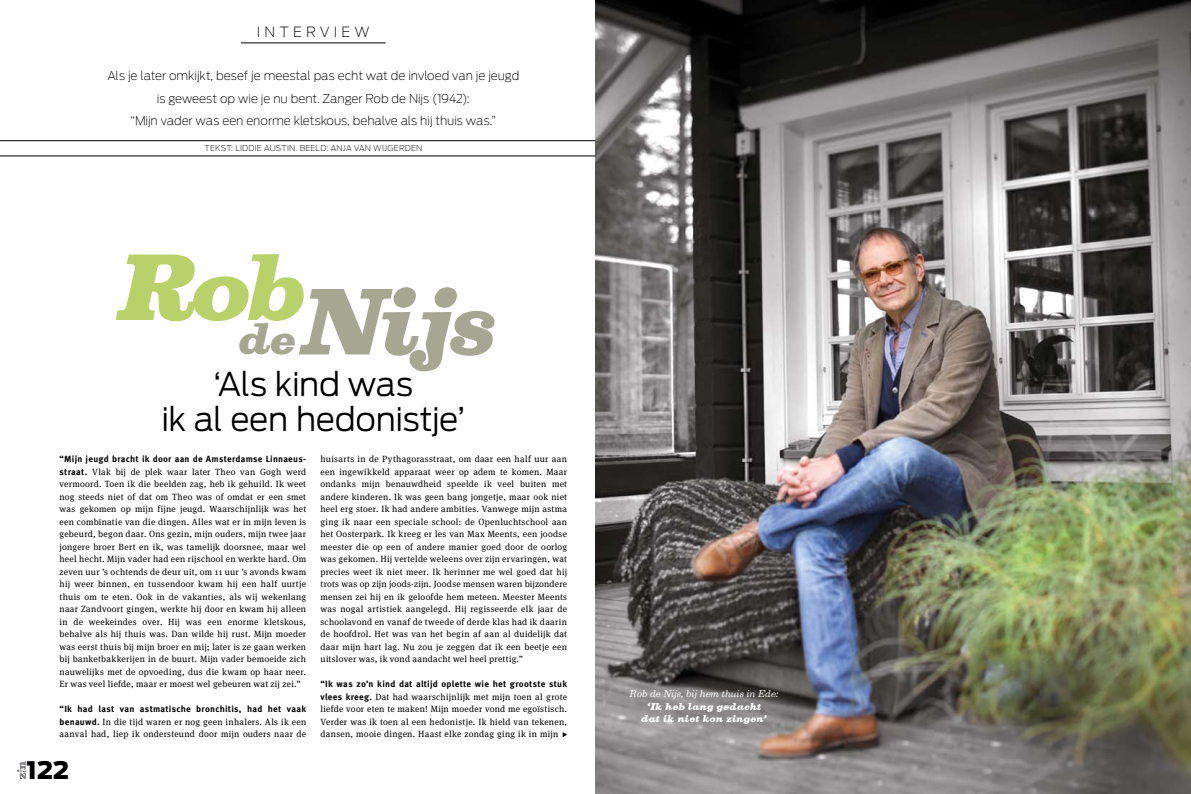
<style>
.page{position:relative;width:1191px;height:794px;background:#fff}
.page>*{position:absolute;margin:0;border:0;box-sizing:border-box;transform-origin:0 0}
.t1{font:italic 900 85px "Belizio";letter-spacing:-.045em;color:#a5a792}
.t2{font:300 32.5px/35px "Antenna";letter-spacing:-.01em;color:#000;text-align:center}
.t3{font:900 24px "Antenna";color:#000}
.t4{font:200 14px "Antenna";letter-spacing:.3em;color:#000}
.t5{font:200 12px/22px "Antenna";letter-spacing:-.01em;color:#000;text-align:center}
.t6{font:9px/12.5px "Meta Serif OT";letter-spacing:.03em;color:#000;text-align:justify}
.t7{font:700 9px "Meta OT";letter-spacing:.025em;color:#000}
.t8{font:italic 900 9px/12.5px "Belizio";letter-spacing:.015em;color:#fff;text-align:center}
.t9{font:italic 9px "Belizio";letter-spacing:.005em;color:#fff}
.t10{font:200 8px "Antenna";letter-spacing:.02em;color:#000}
.s1{font-size:40px}
.s2{font-family:"Meta OT";font-weight:700}
</style>
<div class="page">
<img style="left:595px;top:0;width:596px;height:794px">
<hr style="left:241px;top:43px;width:145px;height:1px;background:#000">
<hr style="left:0;top:156px;width:595px;height:1px;background:#000">
<hr style="left:0;top:140px;width:595px;height:1px;background:#000">
<svg style="left:562px;top:732px;width:5px;height:5px"></svg>
<svg style="left:17px;top:761px;width:9px;height:18px"></svg>
<h3 class="t4" style="left:257px;top:23px;width:114px">interview</h3>
<h3 class="t5" style="left:107px;top:65px;width:413px">Als je later omkijkt, besef je meestal pas echt wat de invloed van je jeugd is geweest op wie je nu bent. Zanger Rob de N ijs (1942):<br>“Mijn vader was een enorme kletskous, behalve als hij thuis was.”</h3>
<p class="t10" style="left:204px;top:143px;width:107px">Tekst: liddie austin. BEELD</p>
<p class="t10" style="left:326px;top:143px;width:97px">: anja van wijgerden</p>
<h1 class="t1" style="left:121px;top:273px;width:380px"><sup>Rob</sup><span class="s1">de</span> Nijs</h1>
<h2 class="t2" style="left:161px;top:366px;width:305px">‘Als kind was<br>ik al een hedonistje’</h2>
<p class="t7" style="left:60px;top:453px;width:248px">“Mijn jeugd bracht ik door aan de Amsterdamse Linnaeus-</p>
<p class="t6" style="left:60px;top:465px;width:248px"><span class="s2">straat.</span> Vlak bij de plek waar later Theo van Gogh werd vermoord. Toen ik die beelden zag, heb ik gehuild. Ik weet nog steeds niet of dat om Theo was of omdat er een smet was gekomen op mijn fijne jeugd. Waarschijnlijk was het een combinatie van die dingen. Alles wat er in mijn leven is gebeurd, begon daar. Ons gezin, mijn ouders, mijn twee jaar jongere broer Bert en ik, was tamelijk doorsnee, maar wel heel hecht. Mijn vader had een rijschool en werkte hard. Om zeven uur ’s ochtends de deur uit, om 11 uur ’s avonds kwam hij weer binnen, en tussendoor kwam hij een half uurtje thuis om te eten. Ook in de vakanties, als wij wekenlang naar Zandvoort gingen, werkte hij door en kwam hij alleen in de weekeindes over. Hij was een enorme kletskous, behalve als hij thuis was. Dan wilde hij rust. Mijn moeder was eerst thuis bij mijn broer en mij; later is ze gaan werken bij banketbakkerijen in de buurt. Mijn vader bemoeide zich nauwelijks met de opvoeding, dus die kwam op haar neer.<br>Er was veel liefde, maar er moest wel gebeuren wat zij zei.”</p>
<p class="t7" style="left:60px;top:703px;width:248px">“Ik had last van astmatische bronchitis, had het vaak</p>
<p class="t6" style="left:60px;top:715px;width:248px"><span class="s2">benauwd.</span> In die tijd waren er nog geen inhalers. Als ik een aanval had, liep ik ondersteund door mijn ouders naar de</p>
<h3 class="t3" style="left:27px;top:756px;width:44px">122</h3>
<p class="t6" style="left:320px;top:453px;width:248px">huisarts in de Pythagorasstraat, om daar een half uur aan een ingewikkeld apparaat weer op adem te komen. Maar ondanks mijn benauwdheid speelde ik veel buiten met andere kinderen. Ik was geen bang jongetje, maar ook niet heel erg stoer. Ik had andere ambities. Vanwege mijn astma ging ik naar een speciale school: de Openluchtschool aan het Oosterpark. Ik kreeg er les van Max Meents, een joodse meester die op een of andere manier goed door de oorlog was gekomen. Hij vertelde weleens over zijn ervaringen, wat precies weet ik niet meer. Ik herinner me wel goed dat hij trots was op zijn joods-zijn. Joodse mensen waren bijzondere mensen zei hij en ik geloofde hem meteen. Meester Meents was nogal artistiek aangelegd. Hij regisseerde elk jaar de schoolavond en vanaf de tweede of derde klas had ik daarin de hoofdrol. Het was van het begin af aan al duidelijk dat daar mijn hart lag. Nu zou je zeggen dat ik een beetje een uitslover was, ik vond aandacht wel heel prettig.”</p>
<p class="t7" style="left:320px;top:678px;width:248px">“Ik was zo’n kind dat altijd oplette wie het grootste stuk</p>
<p class="t6" style="left:320px;top:690px;width:248px"><span class="s2">vlees kreeg.</span> Dat had waarschijnlijk met mijn toen al grote liefde voor eten te maken! Mijn moeder vond me egoïstisch.<br>Verder was ik toen al een hedonistje. Ik hield van tekenen, dansen, mooie dingen. Haast elke zondag ging ik in mijn</p>
<p class="t9" style="left:630px;top:689px;width:150px">Rob de Nijs, bij hem thuis in Ede:</p>
<p class="t8" style="left:641px;top:700px;width:127px">‘Ik heb lang gedacht dat ik niet kon zingen’</p>
</div>
